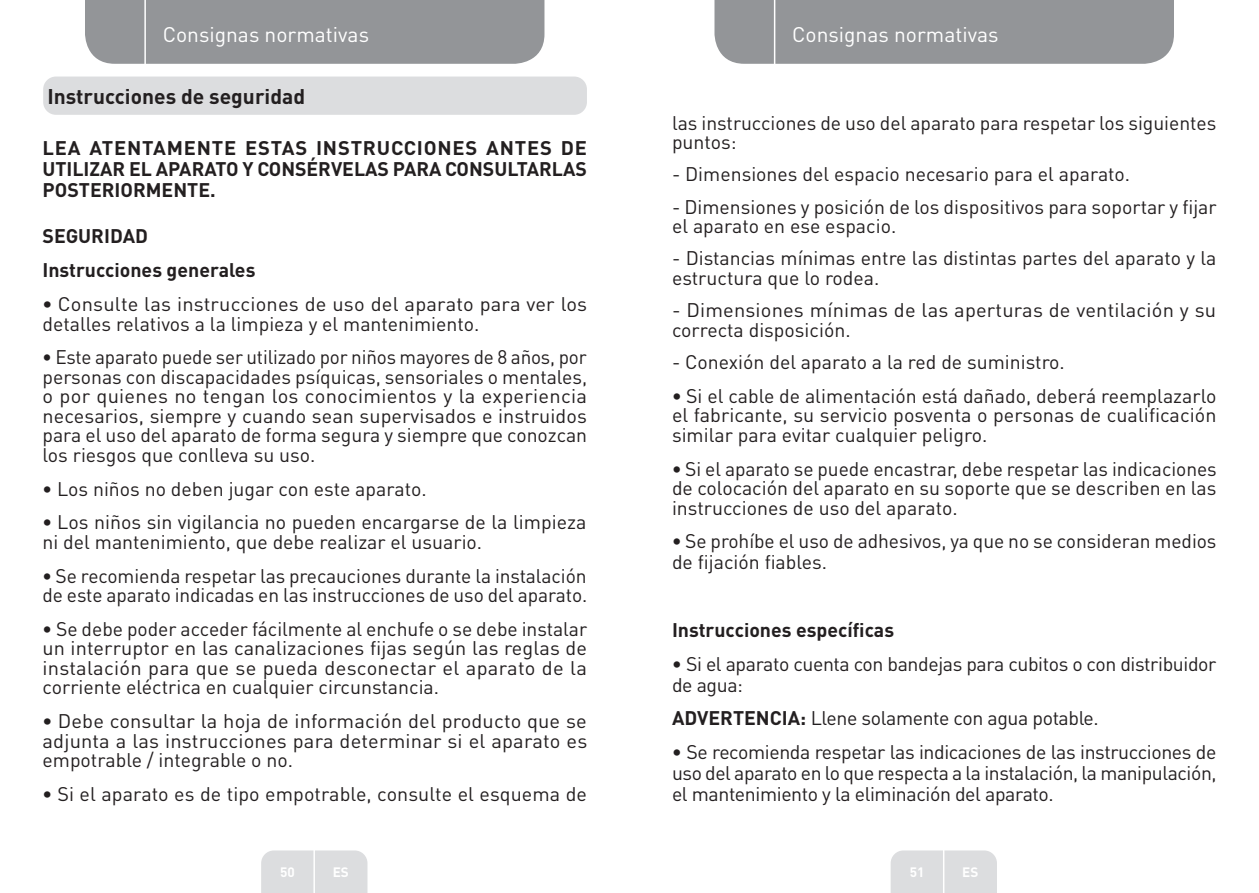
<style>
.page{position:relative;width:1259px;height:893px;background:#fff}
.page>*{position:absolute;margin:0;border:0;box-sizing:border-box;transform-origin:0 0}
.t1{font:21px "DIN Pro";color:#fff}
.Headline-01{font:700 21px "DIN Pro";color:#231f20}
.Large_Text__3_2_mm{font:19.5px/19.5px "DIN Pro";color:#231f20}
.Large_Text__3_2_mm-2{font:700 19.5px/21px "DIN Pro";color:#231f20;text-align:justify}
.Large_Text__3_2_mm-3{font:19.5px/21px "DIN Pro";letter-spacing:-.02em;color:#231f20}
.t2{font:700 13.5px "DIN Pro";color:#fff}
.s1{font-weight:700}
</style>
<div class="page">
<div style="left:85px;top:0;width:459px;height:64px;background:#939598"></div>
<div style="left:714px;top:0;width:460px;height:64px;background:#939598"></div>
<div style="left:261px;top:850px;width:106px;height:43px;background:#dcdddf"></div>
<div style="left:890px;top:850px;width:107px;height:43px;background:#dcdddf"></div>
<hr style="left:313px;top:833px;width:2px;height:60px;background:#fff">
<hr style="left:943px;top:833px;width:1px;height:60px;background:#fff">
<hr style="left:144px;top:0;width:2px;height:66px;background:#fff">
<hr style="left:774px;top:0;width:1px;height:66px;background:#fff">
<div style="left:43px;top:77px;width:544px;height:38px;background:#dcdddf;border-radius:13px"></div>
<p class="t1" style="left:163px;top:20px;width:208px">Consignas normativas</p>
<p class="t1" style="left:792px;top:20px;width:208px">Consignas normativas</p>
<p class="Headline-01" style="left:47px;top:82px;width:259px">Instrucciones de seguridad</p>
<p class="Large_Text__3_2_mm-2" style="left:43px;top:137px;width:546px">LEA ATENTAMENTE ESTAS INSTRUCCIONES ANTES DE UTILIZAR EL APARATO Y CONSÉRVELAS PARA CONSULTARLAS POSTERIORMENTE.</p>
<p class="Large_Text__3_2_mm-2" style="left:43px;top:225px;width:107px">SEGURIDAD</p>
<p class="Large_Text__3_2_mm-2" style="left:43px;top:259px;width:214px">Instrucciones generales</p>
<p class="Large_Text__3_2_mm" style="left:43px;top:293px;width:546px"><span class="s1">•</span> Consulte las instrucciones de uso del aparato para ver los detalles relativos a la limpieza y el mantenimiento.</p>
<p class="Large_Text__3_2_mm" style="left:43px;top:347px;width:546px;text-align:justify"><span class="s1">•</span> Este aparato puede ser utilizado por niños mayores de 8 años, por personas con discapacidades psíquicas, sensoriales o mentales, o por quienes no tengan los conocimientos y la experiencia necesarios, siempre y cuando sean supervisados e instruidos para el uso del aparato de forma segura y siempre que conozcan los riesgos que conlleva su uso.</p>
<p class="Large_Text__3_2_mm" style="left:43px;top:478px;width:385px"><span class="s1">•</span> Los niños no deben jugar con este aparato.</p>
<p class="Large_Text__3_2_mm" style="left:43px;top:512px;width:545px"><span class="s1">•</span> Los niños sin vigilancia no pueden encargarse de la limpieza ni del mantenimiento, que debe realizar el usuario.</p>
<p class="Large_Text__3_2_mm" style="left:43px;top:565px;width:546px"><span class="s1">•</span> Se recomienda respetar las precauciones durante la instalación de este aparato indicadas en las instrucciones de uso del aparato.</p>
<p class="Large_Text__3_2_mm" style="left:43px;top:618px;width:546px;text-align:justify"><span class="s1">•</span> Se debe poder acceder fácilmente al enchufe o se debe instalar un interruptor en las canalizaciones fijas según las reglas de instalación para que se pueda desconectar el aparato de la corriente eléctrica en cualquier circunstancia.</p>
<p class="Large_Text__3_2_mm" style="left:43px;top:710px;width:546px;text-align:justify"><span class="s1">•</span> Debe consultar la hoja de información del producto que se adjunta a las instrucciones para determinar si el aparato es empotrable / integrable o no.</p>
<p class="Large_Text__3_2_mm" style="left:43px;top:783px;width:546px"><span class="s1">•</span> Si el aparato es de tipo empotrable, consulte el esquema de</p>
<p class="Large_Text__3_2_mm" style="left:672px;top:112px;width:546px">las instrucciones de uso del aparato para respetar los siguientes puntos:</p>
<p class="Large_Text__3_2_mm" style="left:672px;top:164px;width:460px">- Dimensiones del espacio necesario para el aparato.</p>
<p class="Large_Text__3_2_mm" style="left:672px;top:196px;width:546px">- Dimensiones y posición de los dispositivos para soportar y fijar el aparato en ese espacio.</p>
<p class="Large_Text__3_2_mm" style="left:672px;top:248px;width:546px">- Distancias mínimas entre las distintas partes del aparato y la estructura que lo rodea.</p>
<p class="Large_Text__3_2_mm" style="left:672px;top:300px;width:545px">- Dimensiones mínimas de las aperturas de ventilación y su correcta disposición.</p>
<p class="Large_Text__3_2_mm" style="left:672px;top:351px;width:394px">- Conexión del aparato a la red de suministro.</p>
<p class="Large_Text__3_2_mm" style="left:672px;top:385px;width:546px;text-align:justify"><span class="s1">•</span> Si el cable de alimentación está dañado, deberá reemplazarlo el fabricante, su servicio posventa o personas de cualificación similar para evitar cualquier peligro.</p>
<p class="Large_Text__3_2_mm" style="left:672px;top:458px;width:546px;text-align:justify"><span class="s1">•</span> Si el aparato se puede encastrar, debe respetar las indicaciones de colocación del aparato en su soporte que se describen en las instrucciones de uso del aparato.</p>
<p class="Large_Text__3_2_mm" style="left:672px;top:530px;width:546px;line-height:21px"><span class="s1">•</span> Se prohíbe el uso de adhesivos, ya que no se consideran medios de fijación fiables.</p>
<p class="Large_Text__3_2_mm-2" style="left:672px;top:618px;width:224px">Instrucciones específicas</p>
<p class="Large_Text__3_2_mm-3" style="left:672px;top:652px;width:546px"><span class="s1">•</span> Si el aparato cuenta con bandejas para cubitos o con distribuidor de agua:</p>
<p class="Large_Text__3_2_mm-3" style="left:672px;top:707px;width:428px"><span class="s1">ADVERTENCIA:</span> Llene solamente con agua potable.</p>
<p class="Large_Text__3_2_mm" style="left:672px;top:741px;width:546px;line-height:21px;text-align:justify"><span class="s1">•</span> Se recomienda respetar las indicaciones de las instrucciones de uso del aparato en lo que respecta a la instalación, la manipulación, el mantenimiento y la eliminación del aparato.</p>
<p class="t2" style="left:280px;top:863px;width:16px">50</p>
<p class="t2" style="left:333px;top:863px;width:18px">ES</p>
<p class="t2" style="left:909px;top:863px;width:16px">51</p>
<p class="t2" style="left:962px;top:863px;width:18px">ES</p>
</div>
